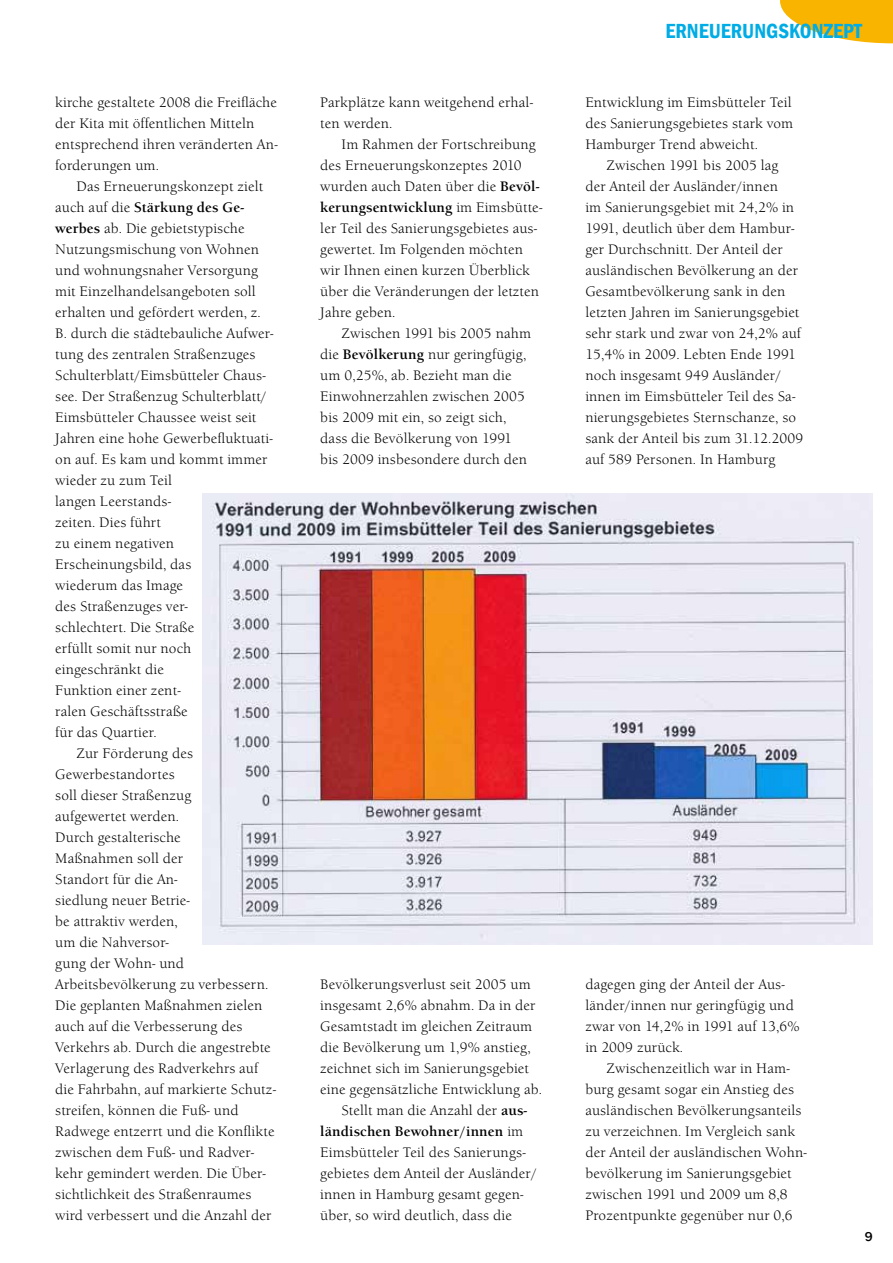
<style>
.page{position:relative;width:893px;height:1263px;background:#fff}
.page>*{position:absolute;margin:0;border:0;box-sizing:border-box;transform-origin:0 0}
.t1{font:600 condensed 21px "Franklin Gothic";color:#00ace5}
.t2{font:14.25px/21px "Berkeley Old Style EF";letter-spacing:.01em;color:#000}
.t3{font:700 14.25px "Berkeley Old Style EF";letter-spacing:.01em;color:#000}
.t4{font:500 13.5px "Franklin Gothic";color:#000}
.s1{font-weight:400}
.s2{font-weight:700}
</style>
<div class="page">
<svg style="left:780px;top:0;width:113px;height:43px"></svg>
<img style="left:203px;top:493px;width:670px;height:452px">
<p class="t2" style="left:55px;top:91px;width:224px">kirche gestaltete 2008 die Freifläche der Kita mit öffentlichen Mitteln entsprechend ihren veränderten An&shy;forderungen um.</p>
<p class="t2" style="left:76px;top:175px;width:188px">Das Erneuerungskonzept zielt</p>
<p class="t3" style="left:55px;top:198px;width:190px"><span class="s1">auch auf die</span> Stärkung des Ge-</p>
<p class="t2" style="left:55px;top:217px;width:191px"><span class="s2">werbes</span> ab. Die gebietstypische</p>
<p class="t2" style="left:55px;top:238px;width:205px">Nutzungsmischung von Wohnen</p>
<p class="t2" style="left:55px;top:259px;width:204px">und wohnungsnaher Versorgung</p>
<p class="t2" style="left:55px;top:281px;width:202px">mit Einzelhandelsangeboten soll</p>
<p class="t2" style="left:55px;top:302px;width:207px">erhalten und gefördert werden, z.</p>
<p class="t2" style="left:55px;top:323px;width:220px">B. durch die städtebauliche Aufwer-</p>
<p class="t2" style="left:55px;top:344px;width:202px">tung des zentralen Straßenzuges</p>
<p class="t2" style="left:55px;top:365px;width:212px">Schulterblatt/Eimsbütteler Chaus-</p>
<p class="t2" style="left:55px;top:386px;width:213px">see. Der Straßenzug Schulterblatt/</p>
<p class="t2" style="left:55px;top:407px;width:203px">Eimsbütteler Chaussee weist seit</p>
<p class="t2" style="left:55px;top:428px;width:219px">Jahren eine hohe Gewerbefluktuati-</p>
<p class="t2" style="left:55px;top:449px;width:214px">on auf. Es kam und kommt immer</p>
<p class="t2" style="left:55px;top:470px;width:118px">wieder zu zum Teil</p>
<p class="t2" style="left:55px;top:491px;width:117px">langen Leerstands-</p>
<p class="t2" style="left:55px;top:512px;width:107px">zeiten. Dies führt</p>
<p class="t2" style="left:55px;top:533px;width:120px">zu einem negativen</p>
<p class="t2" style="left:55px;top:554px;width:137px">Erscheinungsbild, das</p>
<p class="t2" style="left:55px;top:575px;width:129px">wiederum das Image</p>
<p class="t2" style="left:55px;top:596px;width:134px">des Straßenzuges ver-</p>
<p class="t2" style="left:55px;top:617px;width:140px">schlechtert. Die Straße</p>
<p class="t2" style="left:55px;top:638px;width:138px">erfüllt somit nur noch</p>
<p class="t2" style="left:55px;top:659px;width:110px">eingeschränkt die</p>
<p class="t2" style="left:55px;top:680px;width:127px">Funktion einer zent-</p>
<p class="t2" style="left:55px;top:701px;width:134px">ralen Geschäftsstraße</p>
<p class="t2" style="left:55px;top:722px;width:103px">für das Quartier.</p>
<p class="t2" style="left:76px;top:743px;width:118px">Zur Förderung des</p>
<p class="t2" style="left:55px;top:764px;width:121px">Gewerbestandortes</p>
<p class="t2" style="left:55px;top:785px;width:138px">soll dieser Straßenzug</p>
<p class="t2" style="left:55px;top:806px;width:125px">aufgewertet werden.</p>
<p class="t2" style="left:55px;top:827px;width:127px">Durch gestalterische</p>
<p class="t2" style="left:55px;top:848px;width:129px">Maßnahmen soll der</p>
<p class="t2" style="left:55px;top:869px;width:124px">Standort für die An-</p>
<p class="t2" style="left:55px;top:890px;width:136px">siedlung neuer Betrie-</p>
<p class="t2" style="left:55px;top:911px;width:124px">be attraktiv werden,</p>
<p class="t2" style="left:55px;top:932px;width:115px">um die Nahversor-</p>
<p class="t2" style="left:55px;top:953px;width:130px">gung der Wohn- und</p>
<p class="t2" style="left:55px;top:974px;width:215px">Arbeitsbevölkerung zu verbessern.</p>
<p class="t2" style="left:55px;top:995px;width:209px">Die geplanten Maßnahmen zielen</p>
<p class="t2" style="left:55px;top:1016px;width:189px">auch auf die Verbesserung des</p>
<p class="t2" style="left:55px;top:1037px;width:217px">Verkehrs ab. Durch die angestrebte</p>
<p class="t2" style="left:55px;top:1058px;width:204px">Verlagerung des Radverkehrs auf</p>
<p class="t2" style="left:55px;top:1079px;width:222px">die Fahrbahn, auf markierte Schutz-</p>
<p class="t2" style="left:55px;top:1100px;width:185px">streifen, können die Fuß- und</p>
<p class="t2" style="left:55px;top:1121px;width:221px">Radwege entzerrt und die Konflikte</p>
<p class="t2" style="left:55px;top:1142px;width:200px">zwischen dem Fuß- und Radver-</p>
<p class="t2" style="left:55px;top:1163px;width:212px">kehr gemindert werden. Die Über-</p>
<p class="t2" style="left:55px;top:1184px;width:198px">sichtlichkeit des Straßenraumes</p>
<p class="t2" style="left:55px;top:1205px;width:218px">wird verbessert und die Anzahl der</p>
<p class="t2" style="left:320px;top:92px;width:214px">Parkplätze kann weitgehend erhal&shy;ten werden.</p>
<p class="t2" style="left:320px;top:134px;width:224px;text-indent:21px">Im Rahmen der Fortschreibung des Erneuerungskonzeptes 2010 wurden auch Daten über die <span class="s2">Bevöl&shy;kerungsentwicklung</span> im Eimsbütte&shy;ler Teil des Sanierungsgebietes aus&shy;gewertet. Im Folgenden möchten wir Ihnen einen kurzen Überblick über die Veränderungen der letzten<br>Jahre geben.</p>
<p class="t2" style="left:320px;top:323px;width:212px;text-indent:21px">Zwischen 1991 bis 2005 nahm die <span class="s2">Bevölkerung</span> nur geringfügig, um 0,25%, ab. Bezieht man die<br>Einwohnerzahlen zwischen 2005 bis 2009 mit ein, so zeigt sich, dass die Bevölkerung von 1991 bis 2009 insbesondere durch den</p>
<p class="t2" style="left:320px;top:974px;width:212px">Bevölkerungsverlust seit 2005 um</p>
<p class="t2" style="left:320px;top:995px;width:217px">insgesamt 2,6% abnahm. Da in der</p>
<p class="t2" style="left:320px;top:1016px;width:213px">Gesamtstadt im gleichen Zeitraum</p>
<p class="t2" style="left:320px;top:1037px;width:212px">die Bevölkerung um 1,9% anstieg,</p>
<p class="t2" style="left:320px;top:1058px;width:210px">zeichnet sich im Sanierungsgebiet</p>
<p class="t2" style="left:320px;top:1079px;width:223px">eine gegensätzliche Entwicklung ab.</p>
<p class="t2" style="left:342px;top:1100px;width:187px">Stellt man die Anzahl der <span class="s2">aus-</span></p>
<p class="t3" style="left:320px;top:1123px;width:204px">ländischen Bewohner/innen <span class="s1">im</span></p>
<p class="t2" style="left:320px;top:1142px;width:207px">Eimsbütteler Teil des Sanierungs-</p>
<p class="t2" style="left:320px;top:1163px;width:218px">gebietes dem Anteil der Ausländer/</p>
<p class="t2" style="left:320px;top:1184px;width:205px">innen in Hamburg gesamt gegen-</p>
<p class="t2" style="left:320px;top:1205px;width:193px">über, so wird deutlich, dass die</p>
<h1 class="t1" style="left:665px;top:17px;width:198px">ERNEUERUNGSKONZEPT</h1>
<p class="t2" style="left:585px;top:92px;width:209px;text-align:justify">Entwicklung im Eimsbütteler Teil des Sanierungsgebietes stark vom Hamburger Trend abweicht.</p>
<p class="t2" style="left:585px;top:155px;width:219px;text-indent:21px">Zwischen 1991 bis 2005 lag<br>der Anteil der Ausländer/innen<br>im Sanierungsgebiet mit 24,2% in<br>1991, deutlich über dem Hambur&shy;ger Durchschnitt. Der Anteil der ausländischen Bevölkerung an der<br>Gesamtbevölkerung sank in den letzten Jahren im Sanierungsgebiet sehr stark und zwar von 24,2% auf<br>15,4% in 2009. Lebten Ende 1991 noch insgesamt 949 Ausländer/ innen im Eimsbütteler Teil des Sa&shy;nierungsgebietes Sternschanze, so sank der Anteil bis zum 31.12.2009 auf 589 Personen. In Hamburg</p>
<p class="t2" style="left:585px;top:974px;width:216px">dagegen ging der Anteil der Aus&shy;länder/innen nur geringfügig und zwar von 14,2% in 1991 auf 13,6% in 2009 zurück.</p>
<p class="t2" style="left:585px;top:1058px;width:223px;text-indent:21px">Zwischenzeitlich war in Ham&shy;burg gesamt sogar ein Anstieg des ausländischen Bevölkerungsanteils zu verzeichnen. Im Vergleich sank der Anteil der ausländischen Wohn&shy;bevölkerung im Sanierungsgebiet zwischen 1991 und 2009 um 8,8<br>Prozentpunkte gegenüber nur 0,6</p>
<p class="t4" style="left:865px;top:1228px;width:9px">9</p>
</div>
